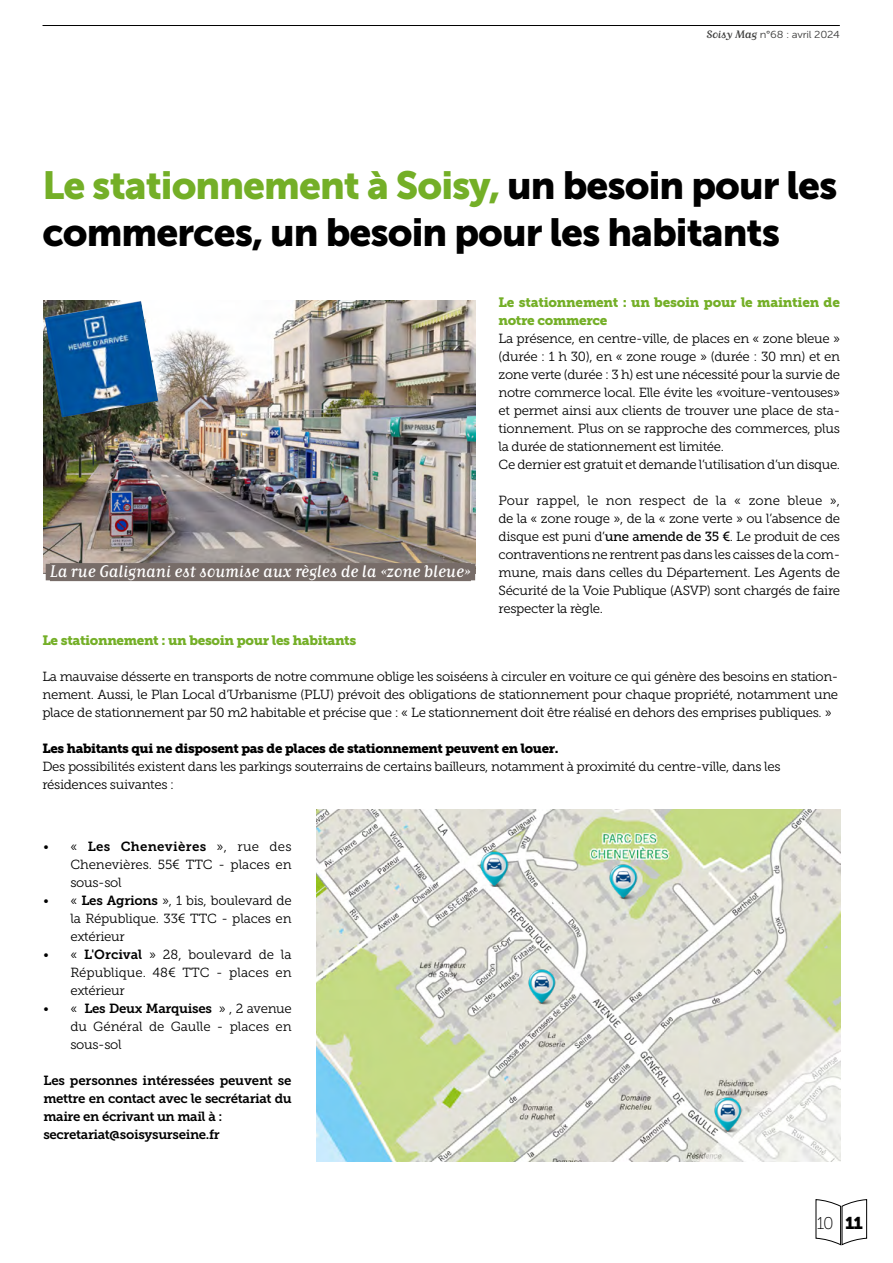
<style>
.page{position:relative;width:893px;height:1263px;background:#fff}
.page>*{position:absolute;margin:0;border:0;box-sizing:border-box;transform-origin:0 0}
.t1{font:39px/46.8px "Museo Sans 900";letter-spacing:-.025em;color:#000}
.t2{font:16.95px "Museo Sans 100";color:#000}
.t3{font:16.5px "Matrix II Script OT";color:#fff}
.t4{font:13.5px/18px "Museo Slab 900";letter-spacing:-.025em;color:#74af27}
.t5{font:13.2px/18px "Museo Slab 300";letter-spacing:-.025em;color:#000;text-align:justify}
.t6{font:13.2px/18px "Museo Slab 700";letter-spacing:-.025em;color:#000}
.t7{font:13.2px "Museo Slab 900";letter-spacing:-.025em;color:#000}
.t8{font:13.2px/18px "Museo Slab 300";letter-spacing:-.005em;color:#000}
.t9{font:13.2px/18px "Museo Slab 300";color:#000}
.t10{font:13.2px "Museo Slab 700";letter-spacing:.025em;color:#000}
.t11{font:10.2px "Museo Sans 300";letter-spacing:-.02em;color:#3c3c3b;scale:1.11 1}
.s1{font-family:"Matrix Script";font-size:12.6px}
.s2{color:#74af27}
.s3{font-family:"Museo Slab 500"}
.s4{font-family:"Museo Slab 300"}
.s5{font-family:"Museo Slab 700"}
.s6{font-family:"Museo Sans 900"}
</style>
<div class="page">
<img style="left:44px;top:301px;width:432px;height:272px">
<div style="left:50px;top:563px;width:421px;height:18px;background:#776c68"></div>
<img style="left:45px;top:301px;width:113px;height:116px">
<img style="left:316px;top:809px;width:524px;height:352px">
<img style="left:605px;top:863px;width:36px;height:36px">
<img style="left:523px;top:968px;width:37px;height:36px">
<img style="left:709px;top:1096px;width:37px;height:36px">
<img style="left:476px;top:851px;width:36px;height:36px">
<svg style="left:815px;top:1199px;width:52px;height:47px"></svg>
<hr style="left:43px;top:25px;width:797px;height:1px;background:#000">
<p class="t11" style="left:706px;top:29px;width:122px"><span class="s1">Soisy Mag</span> n°68 : avril 2024</p>
<h1 class="t1" style="left:42px;top:162px;width:796px"><span class="s2">Le stationnement à Soisy,</span> un besoin pour les commerces, un besoin pour les habitants</h1>
<p class="t3" style="left:50px;top:561px;width:422px">La rue Galignani est soumise aux règles de la «zone bleue»</p>
<p class="t4" style="left:499px;top:293px;width:343px">Le stationnement : un besoin pour le maintien de notre commerce</p>
<p class="t5" style="left:499px;top:329px;width:343px;text-align:left">La présence, en centre-ville, de places en « zone bleue » (durée : 1 h 30), en « zone rouge » (durée : 30 mn) et en zone verte (durée : 3 h) est une nécessité pour la survie de notre commerce local. Elle évite les «voiture-ventouses» et permet ainsi aux clients de trouver une place de sta&shy;tionnement. Plus on se rapproche des commerces, plus la durée de stationnement est limitée.<br>Ce dernier est gratuit et demande l’utilisation d’un disque.</p>
<p class="t5" style="left:499px;top:491px;width:343px">Pour rappel, le non respect de la « zone bleue », de la « zone rouge », de la « zone verte » ou l’absence de disque est puni d’<span class="s3">une amende de 35 €</span>. Le produit de ces contraventions ne rentrent pas dans les caisses de la com&shy;mune, mais dans celles du Département. Les Agents de Sécurité de la Voie Publique (ASVP) sont chargés de faire respecter la règle.</p>
<p class="t4" style="left:42px;top:632px;width:315px">Le stationnement : un besoin pour les habitants</p>
<p class="t5" style="left:42px;top:668px;width:797px">La mauvaise désserte en transports de notre commune oblige les soiséens à circuler en voiture ce qui génère des besoins en station&shy;nement. Aussi, le Plan Local d’Urbanisme (PLU) prévoit des obligations de stationnement pour chaque propriété, notamment une place de stationnement par 50 m2 habitable et précise que : « Le stationnement doit être réalisé en dehors des emprises publiques. »</p>
<p class="t7" style="left:42px;top:741px;width:518px">Les habitants qui ne disposent pas de places de stationnement peuvent en louer.</p>
<p class="t5" style="left:42px;top:758px;width:740px">Des possibilités existent dans les parkings souterrains de certains bailleurs, notamment à proximité du centre-ville, dans les résidences suivantes :</p>
<p class="t10" style="left:43px;top:839px;width:250px"><span class="s4">• «</span> Les Chenevières <span class="s4">», rue des</span></p>
<p class="t8" style="left:70px;top:856px;width:223px">Chenevières. 55€ TTC - places en sous-sol</p>
<p class="t5" style="left:70px;top:892px;width:223px;text-indent:-27px">• « <span class="s5">Les Agrions</span> », 1 bis, boulevard de la République. 33€ TTC - places en extérieur</p>
<p class="t5" style="left:70px;top:946px;width:223px;text-indent:-27px">• « <span class="s5">L'Orcival</span> » 28, boulevard de la République. 48€ TTC - places en extérieur</p>
<p class="t6" style="left:43px;top:1000px;width:250px"><span class="s4">• «</span> Les Deux Marquises <span class="s4">» , 2 avenue</span></p>
<p class="t9" style="left:70px;top:1018px;width:223px">du Général de Gaulle - places en sous-sol</p>
<p class="t6" style="left:43px;top:1072px;width:250px">Les personnes intéressées peuvent se mettre en contact avec le secrétariat du maire en écrivant un mail à : secretariat@soisysurseine.fr</p>
<p class="t2" style="left:817px;top:1214px;width:47px">10 <span class="s6">11</span></p>
</div>
